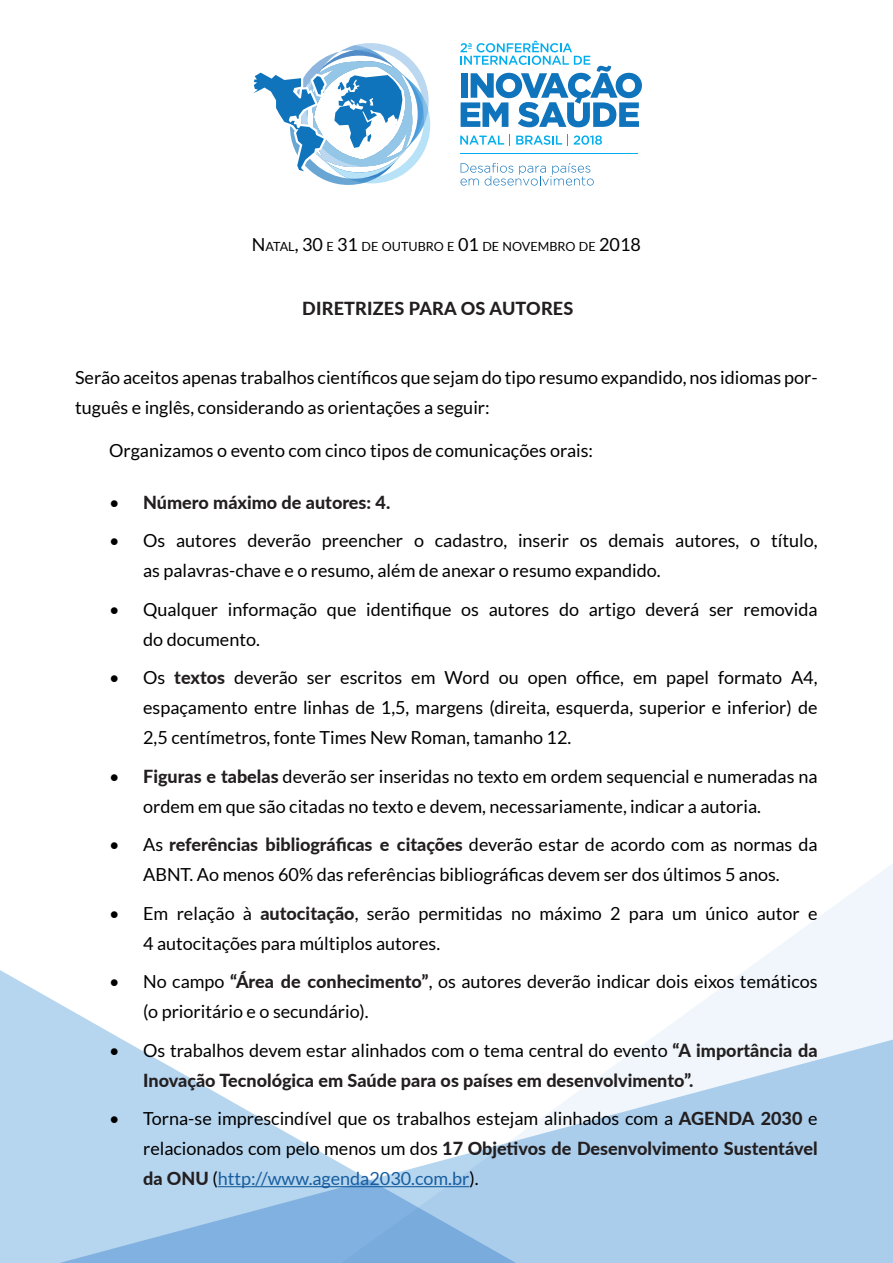
<style>
.page{position:relative;width:893px;height:1263px;background:#fff}
.page>*{position:absolute;margin:0;border:0;box-sizing:border-box;transform-origin:0 0}
.Texto_normal{font:18px/30px "Lato";color:#000}
.Títulos{font:800 18px/30px "Lato";color:#231f20}
.t1{font:12.6px "Lato";color:#000}
.s1{font-size:18px}
.s2{font-weight:400;color:#000}
.s3{font-weight:800;color:#231f20}
.s4{color:#175d9e}
</style>
<div class="page">
<svg style="left:253px;top:43px;width:177px;height:142px"></svg>
<svg style="left:460px;top:163px;width:134px;height:23px"></svg>
<svg style="left:460px;top:136px;width:44px;height:9px"></svg>
<svg style="left:516px;top:135px;width:46px;height:10px"></svg>
<svg style="left:573px;top:135px;width:29px;height:10px"></svg>
<hr style="left:460px;top:154px;width:178px;height:1px;background:#00aeef">
<svg style="left:460px;top:41px;width:182px;height:86px"></svg>
<svg style="left:0;top:970px;width:312px;height:293px;fill:#b6d5ef"></svg>
<svg style="left:312px;top:864px;width:581px;height:399px"></svg>
<hr style="left:218px;top:1186px;width:251px;height:1px;background:#175d9e">
<p class="t1" style="left:252px;top:240px;width:391px"><span class="s1">N</span>ATAL<span class="s1">, 30</span> E <span class="s1">31</span> DE OUTUBRO E <span class="s1">01</span> DE NOVEMBRO DE <span class="s1">2018</span></p>
<p class="Títulos" style="left:302px;top:293px;width:273px">DIRETRIZES PARA OS AUTORES</p>
<p class="Texto_normal" style="left:75px;top:362px;width:744px">Serão aceitos apenas trabalhos científicos que sejam do tipo resumo expandido, nos idiomas por&shy;tuguês e inglês, considerando as orientações a seguir:</p>
<p class="Texto_normal" style="left:109px;top:436px;width:485px">Organizamos o evento com cinco tipos de comunicações orais:</p>
<p class="Títulos" style="left:109px;top:486px;width:283px"><span class="s2">•</span> Número máximo de autores: 4.</p>
<p class="Texto_normal" style="left:143px;top:526px;width:676px;text-indent:-34px">• Os autores deverão preencher o cadastro, inserir os demais autores, o título, as palavras-chave e o resumo, além de anexar o resumo expandido.</p>
<p class="Texto_normal" style="left:143px;top:594px;width:676px;text-indent:-34px">• Qualquer informação que identifique os autores do artigo deverá ser removida do documento.</p>
<p class="Texto_normal" style="left:143px;top:663px;width:676px;text-align:justify;text-indent:-34px">• Os <span class="s3">textos</span> deverão ser escritos em Word ou open office, em papel formato A4, espaçamento entre linhas de 1,5, margens (direita, esquerda, superior e inferior) de 2,5 centímetros, fonte Times New Roman, tamanho 12.</p>
<p class="Texto_normal" style="left:143px;top:761px;width:676px;text-indent:-34px">• <span class="s3">Figuras e tabelas</span> deverão ser inseridas no texto em ordem sequencial e numeradas na ordem em que são citadas no texto e devem, necessariamente, indicar a autoria.</p>
<p class="Texto_normal" style="left:109px;top:830px;width:710px;text-align:center">• As <span class="s3">referências bibliográficas e citações</span> deverão estar de acordo com as normas da<br>ABNT. Ao menos 60% das referências bibliográficas devem ser dos últimos 5 anos.</p>
<p class="Texto_normal" style="left:143px;top:898px;width:676px;text-indent:-34px">• Em relação à <span class="s3">autocitação</span>, serão permitidas no máximo 2 para um único autor e<br>4 autocitações para múltiplos autores.</p>
<p class="Texto_normal" style="left:143px;top:967px;width:676px;text-indent:-34px">• No campo <span class="s3">“Área de conhecimento”</span>, os autores deverão indicar dois eixos temáticos (o prioritário e o secundário).</p>
<p class="Títulos" style="left:143px;top:1034px;width:676px;text-indent:-34px"><span class="s2">• Os trabalhos devem estar alinhados com o tema central do evento</span> “A importância da<br>Inovação Tecnológica em Saúde para os países em desenvolvimento”.</p>
<p class="Texto_normal" style="left:143px;top:1104px;width:676px;text-align:justify;text-indent:-34px">• Torna-se imprescindível que os trabalhos estejam alinhados com a <span class="s3">AGENDA 2030</span> e relacionados com pelo menos um dos <span class="s3">17 Objetivos de Desenvolvimento Sustentável da ONU</span> (<span class="s4">http://www.agenda2030.com.br</span>).</p>
</div>
